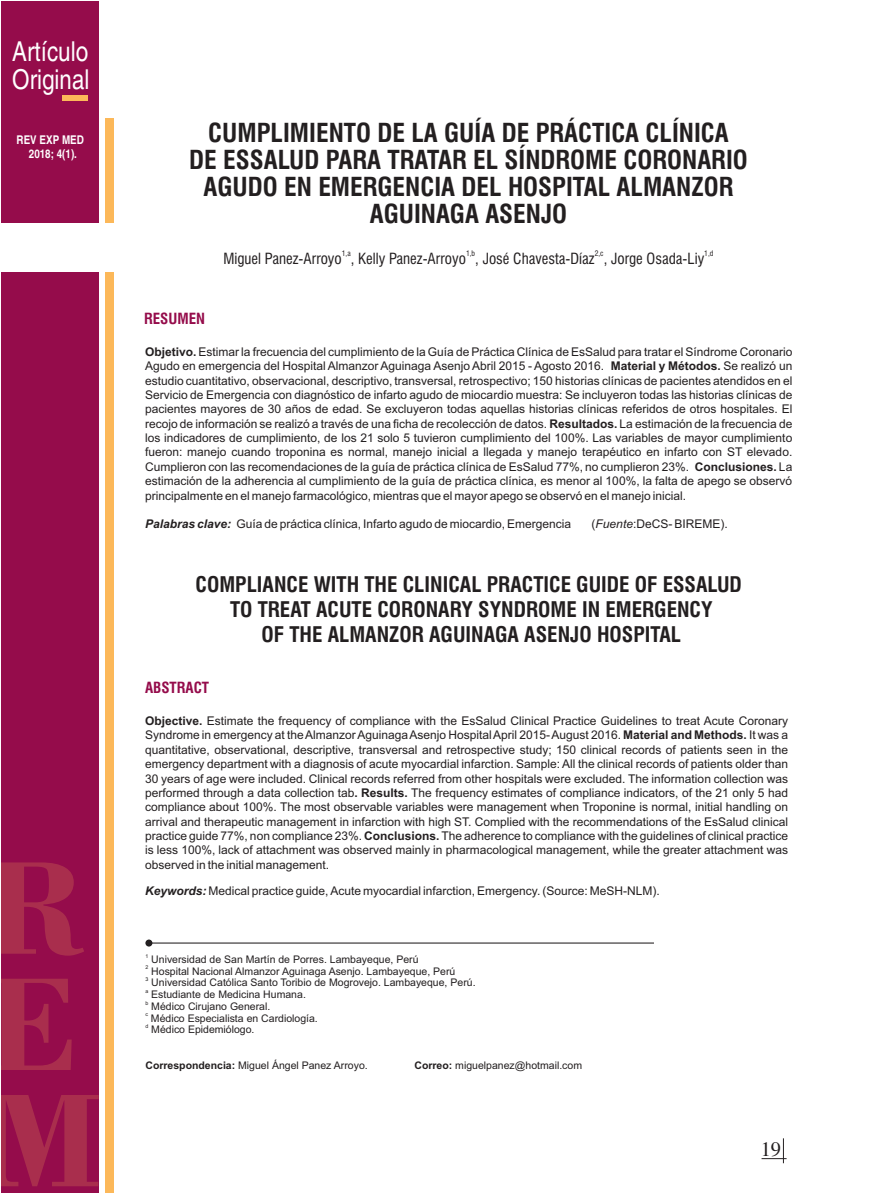
<style>
.page{position:relative;width:896px;height:1194px;background:#fff}
.page>*{position:absolute;margin:0;border:0;box-sizing:border-box;transform-origin:0 0}
.t1{font:700 140.4px/116.2px "Bodoni BT";color:rgb(252 184 89/.2)}
.t2{font:condensed 27.3px/28.5px "Helvetica";color:#fff}
.t3{font:700 condensed 25.5px/27px "Swiss 721 BT";color:#231f20;text-align:center}
.t4{font:700 condensed 21px/25.2px "Swiss 721 BT";color:#231f20;text-align:center}
.t5{font:20.55px "Times New Roman";color:#231f20}
.t6{font:condensed 15px "Swiss 721 BT";color:#231f20}
.t7{font:700 condensed 15px "Swiss 721 BT";color:#950c4b}
.t8{font:12px/14.4px "Arial";color:#231f20;text-align:justify}
.t9{font:700 condensed 12px/14.2px "Helvetica";color:#fff;text-align:center}
.t10{font:10.5px "Arial";color:#231f20}
.t11{font:condensed 7.5px "Swiss 721 BT";color:#231f20}
.t12{font:5.25px "Arial";color:#231f20}
.t13{font:5.25px "Arial";color:#0d0d0d}
.s1{font-weight:700}
.s2{font-weight:700;font-style:italic}
.s3{font-style:italic}
</style>
<div class="page">
<div style="left:145px;top:939px;width:7px;height:7px;background:#231f20;border-radius:50%"></div>
<hr style="left:151px;top:942px;width:503px;height:1px;background:#231f20">
<div style="left:2px;top:2px;width:97px;height:221px;background:#950c4b"></div>
<div style="left:105px;top:118px;width:9px;height:105px;background:#fcb859"></div>
<div style="left:2px;top:272px;width:97px;height:920px;background:#950c4b"></div>
<div style="left:105px;top:272px;width:9px;height:920px;background:#fcb859"></div>
<div style="left:63px;top:95px;width:25px;height:6px;background:#fcb859"></div>
<svg style="left:761px;top:1138px;width:26px;height:25px"></svg>
<h2 class="t2" style="left:12px;top:39px;width:79px">Artículo<br>Original</h2>
<p class="t9" style="left:17px;top:134px;width:69px">REV EXP MED<br>2018; 4(1).</p>
<h1 class="t1" style="left:-14px;top:859px;width:117px">R<br>E<br>M</h1>
<h3 class="t3" style="left:189px;top:122px;width:560px">CUMPLIMIENTO DE LA GUÍA DE PRÁCTICA CLÍNICA<br>DE ESSALUD PARA TRATAR EL SÍNDROME CORONARIO AGUDO EN EMERGENCIA DEL HOSPITAL ALMANZOR AGUINAGA ASENJO</h3>
<p class="t7" style="left:144px;top:313px;width:62px">RESUMEN</p>
<p class="t11" style="left:342px;top:250px;width:10px">1,a</p>
<p class="t11" style="left:466px;top:250px;width:11px">1,b</p>
<p class="t11" style="left:595px;top:250px;width:11px">2,c</p>
<p class="t11" style="left:704px;top:250px;width:11px">1,d</p>
<p class="t6" style="left:223px;top:252px;width:482px">Miguel Panez-Arroyo , Kelly Panez-Arroyo , José Chavesta-Díaz , Jorge Osada-Liy</p>
<p class="t8" style="left:145px;top:346px;width:649px"><span class="s1">Objetivo.</span> Estimar la frecuencia del cumplimiento de la Guía de Práctica Clínica de EsSalud para tratar el Síndrome Coronario Agudo en emergencia del Hospital Almanzor Aguinaga Asenjo Abril 2015 - Agosto 2016. <span class="s1">Material y Métodos.</span> Se realizó un estudio cuantitativo, observacional, descriptivo, transversal, retrospectivo; 150 historias clínicas de pacientes atendidos en el Servicio de Emergencia con diagnóstico de infarto agudo de miocardio muestra: Se incluyeron todas las historias clínicas de pacientes mayores de 30 años de edad. Se excluyeron todas aquellas historias clínicas referidos de otros hospitales. El recojo de información se realizó a través de una ficha de recolección de datos. <span class="s1">Resultados.</span> La estimación de la frecuencia de los indicadores de cumplimiento, de los 21 solo 5 tuvieron cumplimiento del 100%. Las variables de mayor cumplimiento fueron: manejo cuando troponina es normal, manejo inicial a llegada y manejo terapéutico en infarto con ST elevado.<br>Cumplieron con las recomendaciones de la guía de práctica clínica de EsSalud 77%, no cumplieron 23%. <span class="s1">Conclusiones.</span> La estimación de la adherencia al cumplimiento de la guía de práctica clínica, es menor al 100%, la falta de apego se observó principalmente en el manejo farmacológico, mientras que el mayor apego se observó en el manejo inicial.</p>
<p class="t8" style="left:145px;top:517px;width:584px"><span class="s2">Palabras clave:</span> Guía de práctica clínica, Infarto agudo de miocardio, Emergencia (<span class="s3">Fuente</span>:DeCS- BIREME).</p>
<h3 class="t4" style="left:196px;top:574px;width:548px">COMPLIANCE WITH THE CLINICAL PRACTICE GUIDE OF ESSALUD<br>TO TREAT ACUTE CORONARY SYNDROME IN EMERGENCY<br>OF THE ALMANZOR AGUINAGA ASENJO HOSPITAL</h3>
<p class="t7" style="left:145px;top:682px;width:66px">ABSTRACT</p>
<p class="t8" style="left:145px;top:715px;width:644px"><span class="s1">Objective.</span> Estimate the frequency of compliance with the EsSalud Clinical Practice Guidelines to treat Acute Coronary Syndrome in emergency at the Almanzor Aguinaga Asenjo Hospital April 2015- August 2016. <span class="s1">Material and Methods.</span> It was a quantitative, observational, descriptive, transversal and retrospective study; 150 clinical records of patients seen in the emergency department with a diagnosis of acute myocardial infarction. Sample: All the clinical records of patients older than 30 years of age were included. Clinical records referred from other hospitals were excluded. The information collection was performed through a data collection tab<span class="s1">. Results.</span> The frequency estimates of compliance indicators, of the 21 only 5 had compliance about 100%. The most observable variables were management when Troponine is normal, initial handling on arrival and therapeutic management in infarction with high ST. Complied with the recommendations of the EsSalud clinical practice guide 77%, non compliance 23%. <span class="s1">Conclusions.</span>The adherence to compliance with the guidelines of clinical practice is less 100%, lack of attachment was observed mainly in pharmacological management, while the greater attachment was observed in the initial management.</p>
<p class="t8" style="left:145px;top:885px;width:516px"><span class="s2">Keywords:</span> Medical practice guide, Acute myocardial infarction, Emergency. (Source: MeSH-NLM).</p>
<p class="t12" style="left:145px;top:954px;width:4px">1</p>
<p class="t10" style="left:151px;top:955px;width:269px">Universidad de San Martín de Porres. Lambayeque, Perú</p>
<p class="t12" style="left:145px;top:965px;width:4px">2</p>
<p class="t10" style="left:151px;top:967px;width:306px">Hospital Nacional Almanzor Aguinaga Asenjo. Lambayeque, Perú</p>
<p class="t13" style="left:145px;top:977px;width:4px">3</p>
<p class="t10" style="left:151px;top:978px;width:326px">Universidad Católica Santo Toribio de Mogrovejo. Lambayeque, Perú.</p>
<p class="t12" style="left:145px;top:989px;width:4px">a</p>
<p class="t10" style="left:151px;top:990px;width:156px">Estudiante de Medicina Humana.</p>
<p class="t12" style="left:145px;top:1000px;width:4px">b</p>
<p class="t10" style="left:151px;top:1002px;width:121px">Médico Cirujano General.</p>
<p class="t12" style="left:145px;top:1012px;width:4px">c</p>
<p class="t10" style="left:151px;top:1014px;width:168px">Médico Especialista en Cardiología.</p>
<p class="t12" style="left:145px;top:1024px;width:4px">d</p>
<p class="t10" style="left:151px;top:1025px;width:105px">Médico Epidemiólogo.</p>
<p class="t10" style="left:145px;top:1061px;width:224px"><span class="s1">Correspondencia:</span> Miguel Ángel Panez Arroyo.</p>
<p class="t10" style="left:414px;top:1061px;width:169px"><span class="s1">Correo:</span> miguelpanez@hotmail.com</p>
<h3 class="t5" style="left:761px;top:1141px;width:22px">19</h3>
</div>
